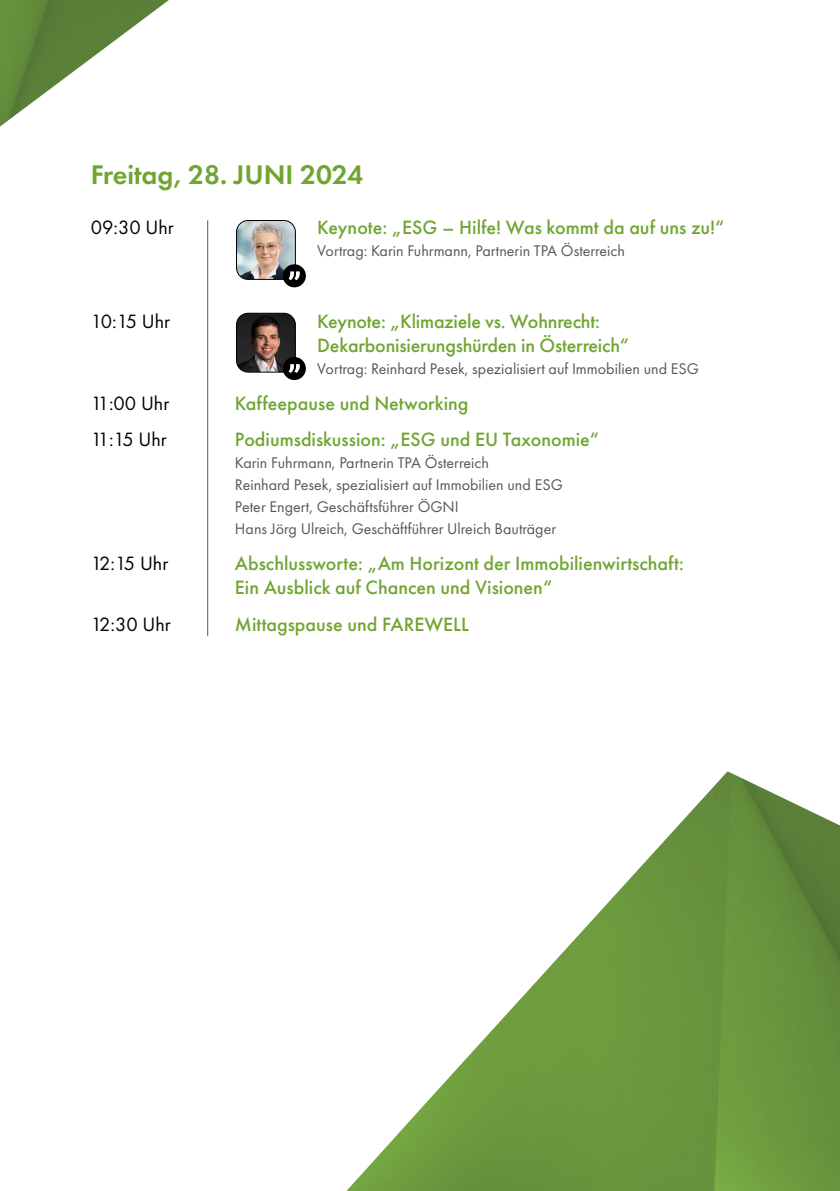
<style>
.page{position:relative;width:840px;height:1191px;background:#fff}
.page>*{position:absolute;margin:0;border:0;box-sizing:border-box;transform-origin:0 0}
.t1{font:600 28px "Futura PT";color:#71a532}
.t2{font:500 20px "Futura PT";color:#71a532}
.t3{font:20px "Futura PT";color:#000}
.t4{font:16px "Futura PT";color:#575756}
</style>
<div class="page">
<img style="left:346px;top:771px;width:493px;height:420px">
<hr style="left:207px;top:220px;width:1px;height:416px;background:#575756">
<img style="left:0;top:0;width:169px;height:127px">
<img style="left:236px;top:221px;width:59px;height:58px">
<div style="left:236px;top:220px;width:59px;height:59px;border:1px solid #000;border-radius:12px"></div>
<div style="left:282px;top:264px;width:24px;height:23px;background:#000;border-radius:50%"></div>
<svg style="left:288px;top:271px;width:11px;height:9px"></svg>
<img style="left:236px;top:313px;width:59px;height:59px">
<div style="left:236px;top:313px;width:59px;height:59px;border:1px solid #000;border-radius:12px"></div>
<div style="left:282px;top:357px;width:24px;height:23px;background:#000;border-radius:50%"></div>
<svg style="left:288px;top:364px;width:11px;height:9px"></svg>
<p class="t1" style="left:91px;top:157px;width:274px">Freitag, 28. JUNI 2024</p>
<p class="t3" style="left:91px;top:216px;width:84px">09:30 Uhr</p>
<p class="t2" style="left:317px;top:216px;width:408px">Keynote: „ESG – Hilfe! Was kommt da auf uns zu!“</p>
<p class="t4" style="left:317px;top:241px;width:309px">Vortrag: Karin Fuhrmann, Partnerin TPA Österreich</p>
<p class="t3" style="left:91px;top:310px;width:81px">10:15 Uhr</p>
<p class="t2" style="left:317px;top:310px;width:284px">Keynote: „Klimaziele vs. Wohnrecht:</p>
<p class="t2" style="left:317px;top:334px;width:313px">Dekarbonisierungshürden in Österreich“</p>
<p class="t4" style="left:317px;top:359px;width:383px">Vortrag: Reinhard Pesek, spezialisiert auf Immobilien und ESG</p>
<p class="t3" style="left:91px;top:392px;width:80px">11:00 Uhr</p>
<p class="t2" style="left:235px;top:392px;width:235px">Kaffeepause und Networking</p>
<p class="t3" style="left:91px;top:428px;width:77px">11:15 Uhr</p>
<p class="t2" style="left:235px;top:428px;width:365px">Podiumsdiskussion: „ESG und EU Taxonomie“</p>
<p class="t4" style="left:235px;top:453px;width:255px">Karin Fuhrmann, Partnerin TPA Österreich</p>
<p class="t4" style="left:235px;top:475px;width:329px">Reinhard Pesek, spezialisiert auf Immobilien und ESG</p>
<p class="t4" style="left:235px;top:497px;width:225px">Peter Engert, Geschäftsführer ÖGNI</p>
<p class="t4" style="left:235px;top:519px;width:322px">Hans Jörg Ulreich, Geschäftführer Ulreich Bauträger</p>
<p class="t3" style="left:91px;top:552px;width:79px">12:15 Uhr</p>
<p class="t2" style="left:235px;top:552px;width:450px">Abschlussworte: „Am Horizont der Immobilienwirtschaft:</p>
<p class="t2" style="left:235px;top:576px;width:318px">Ein Ausblick auf Chancen und Visionen“</p>
<p class="t3" style="left:91px;top:612px;width:81px">12:30 Uhr</p>
<p class="t2" style="left:235px;top:612px;width:235px">Mittagspause und FAREWELL</p>
</div>
